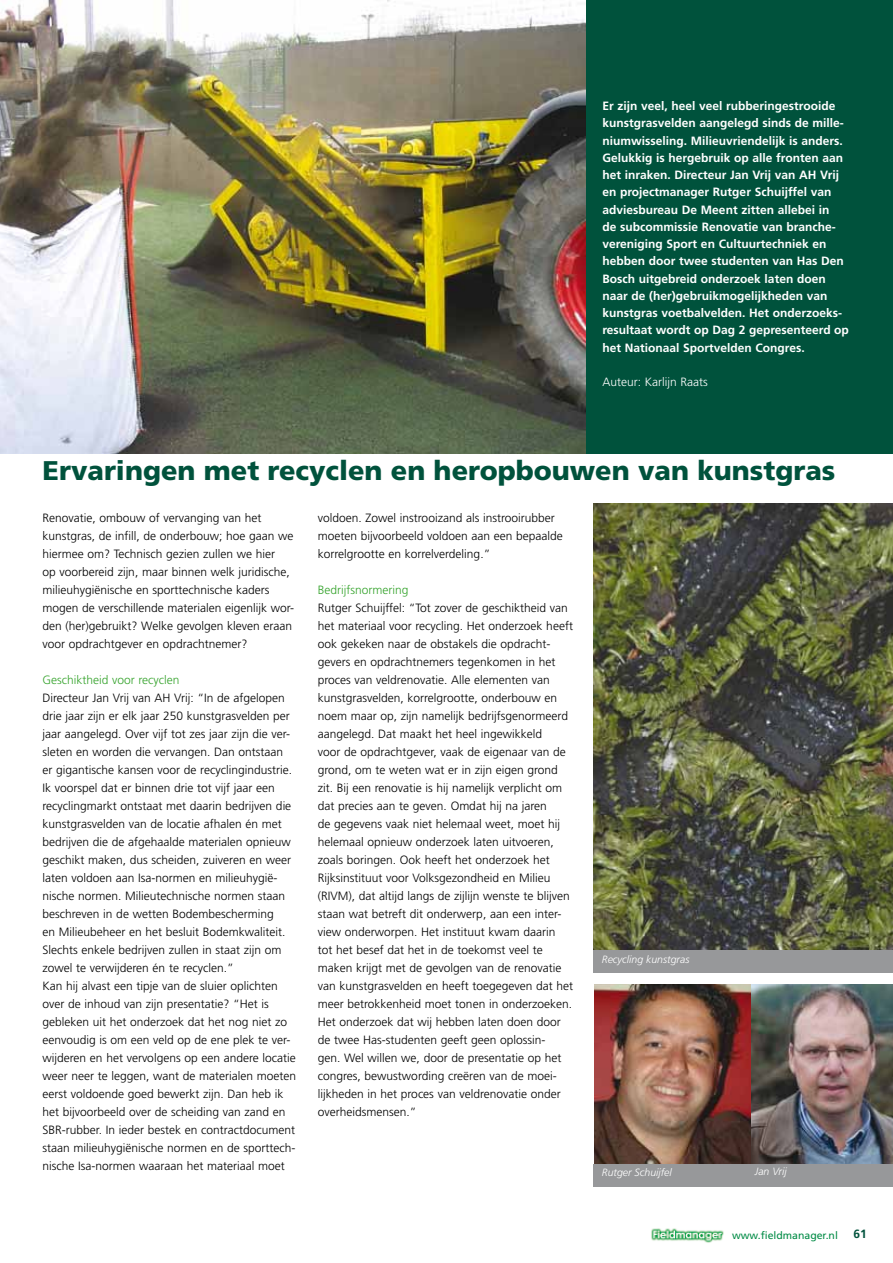
<style>
.page{position:relative;width:893px;height:1263px;background:#fff}
.page>*{position:absolute;margin:0;border:0;box-sizing:border-box;transform-origin:0 0}
.t1{font:900 27px "Frutiger";color:#00523c}
.t2{font:300 12px/18px "Frutiger";color:#000}
.t3{font:700 12px/17.2px "Frutiger";color:#fff}
.t4{font:300 12px "Frutiger";color:#35a32c}
.t5{font:300 12px "Frutiger";color:#fff}
.t6{font:700 12px "Frutiger";color:#00523c}
.t7{font:italic 300 10.5px "Frutiger";color:#fff}
.t8{font:10.5px "Frutiger";color:#008b45}
</style>
<div class="page">
<img style="left:651px;top:1228px;width:73px;height:15px">
<img style="left:0;top:0;width:587px;height:454px">
<div style="left:587px;top:0;width:306px;height:454px;background:#00523c"></div>
<img style="left:594px;top:504px;width:299px;height:447px">
<div style="left:594px;top:951px;width:299px;height:22px;background:#97989a"></div>
<img style="left:750px;top:984px;width:143px;height:180px">
<img style="left:594px;top:984px;width:156px;height:180px">
<div style="left:594px;top:1164px;width:299px;height:22px;background:#97989a"></div>
<p class="t3" style="left:602px;top:97px;width:248px">Er zijn veel, heel veel rubberingestrooide kunstgrasvelden aangelegd sinds de mille&shy;niumwisseling. Milieuvriendelijk is anders.<br>Gelukkig is hergebruik op alle fronten aan het inraken. Directeur Jan Vrij van AH Vrij en projectmanager Rutger Schuijffel van adviesbureau De Meent zitten allebei in<br>de subcommissie Renovatie van branche&shy;vereniging Sport en Cultuurtechniek en hebben door twee studenten van Has Den Bosch uitgebreid onderzoek laten doen naar de (her)gebruikmogelijkheden van kunstgras voetbalvelden. Het onderzoeks&shy;resultaat wordt op Dag 2 gepresenteerd op het Nationaal Sportvelden Congres.</p>
<p class="t5" style="left:602px;top:375px;width:107px">Auteur: Karlijn Raats</p>
<h1 class="t1" style="left:43px;top:454px;width:794px">Ervaringen met recyclen en heropbouwen van kunstgras</h1>
<p class="t2" style="left:43px;top:509px;width:253px">Renovatie, ombouw of vervanging van het kunstgras, de infill, de onderbouw; hoe gaan we hiermee om? Technisch gezien zullen we hier<br>op voorbereid zijn, maar binnen welk juridische, milieuhygiënische en sporttechnische kaders mogen de verschillende materialen eigenlijk wor&shy;den (her)gebruikt? Welke gevolgen kleven eraan voor opdrachtgever en opdrachtnemer?</p>
<p class="t4" style="left:43px;top:673px;width:139px">Geschiktheid voor recyclen</p>
<p class="t2" style="left:43px;top:689px;width:255px">Directeur Jan Vrij van AH Vrij: “In de afgelopen drie jaar zijn er elk jaar 250 kunstgrasvelden per jaar aangelegd. Over vijf tot zes jaar zijn die ver&shy;sleten en worden die vervangen. Dan ontstaan<br>er gigantische kansen voor de recyclingindustrie.<br>Ik voorspel dat er binnen drie tot vijf jaar een recyclingmarkt ontstaat met daarin bedrijven die kunstgrasvelden van de locatie afhalen én met bedrijven die de afgehaalde materialen opnieuw geschikt maken, dus scheiden, zuiveren en weer laten voldoen aan Isa-normen en milieuhygië&shy;nische normen. Milieutechnische normen staan beschreven in de wetten Bodembescherming<br>en Milieubeheer en het besluit Bodemkwaliteit.<br>Slechts enkele bedrijven zullen in staat zijn om zowel te verwijderen én te recyclen.”<br>Kan hij alvast een tipje van de sluier oplichten over de inhoud van zijn presentatie? “Het is gebleken uit het onderzoek dat het nog niet zo eenvoudig is om een veld op de ene plek te ver&shy;wijderen en het vervolgens op een andere locatie weer neer te leggen, want de materialen moeten eerst voldoende goed bewerkt zijn. Dan heb ik het bijvoorbeeld over de scheiding van zand en SBR-rubber. In ieder bestek en contractdocument staan milieuhygiënische normen en de sporttech&shy;nische Isa-normen waaraan het materiaal moet</p>
<p class="t2" style="left:318px;top:509px;width:247px">voldoen. Zowel instrooizand als instrooirubber moeten bijvoorbeeld voldoen aan een bepaalde korrelgrootte en korrelverdeling.”</p>
<p class="t4" style="left:318px;top:583px;width:92px">Bedrijfsnormering</p>
<p class="t2" style="left:318px;top:599px;width:257px">Rutger Schuijffel: “Tot zover de geschiktheid van het materiaal voor recycling. Het onderzoek heeft ook gekeken naar de obstakels die opdracht&shy;gevers en opdrachtnemers tegenkomen in het proces van veldrenovatie. Alle elementen van kunstgrasvelden, korrelgrootte, onderbouw en noem maar op, zijn namelijk bedrijfsgenormeerd aangelegd. Dat maakt het heel ingewikkeld<br>voor de opdrachtgever, vaak de eigenaar van de grond, om te weten wat er in zijn eigen grond zit. Bij een renovatie is hij namelijk verplicht om dat precies aan te geven. Omdat hij na jaren<br>de gegevens vaak niet helemaal weet, moet hij helemaal opnieuw onderzoek laten uitvoeren, zoals boringen. Ook heeft het onderzoek het Rijksinstituut voor Volksgezondheid en Milieu (RIVM), dat altijd langs de zijlijn wenste te blijven staan wat betreft dit onderwerp, aan een inter&shy;view onderworpen. Het instituut kwam daarin<br>tot het besef dat het in de toekomst veel te maken krijgt met de gevolgen van de renovatie van kunstgrasvelden en heeft toegegeven dat het meer betrokkenheid moet tonen in onderzoeken.<br>Het onderzoek dat wij hebben laten doen door de twee Has-studenten geeft geen oplossin-<br>gen. Wel willen we, door de presentatie op het congres, bewustwording creëren van de moei&shy;lijkheden in het proces van veldrenovatie onder overheidsmensen.”</p>
<p class="t7" style="left:602px;top:953px;width:89px">Recycling kunstgras</p>
<p class="t7" style="left:602px;top:1166px;width:72px">Rutger Schuijfel</p>
<p class="t7" style="left:755px;top:1165px;width:33px">Jan Vrij</p>
<p class="t8" style="left:732px;top:1229px;width:107px">www.fieldmanager.nl</p>
<p class="t6" style="left:853px;top:1227px;width:15px">61</p>
</div>
